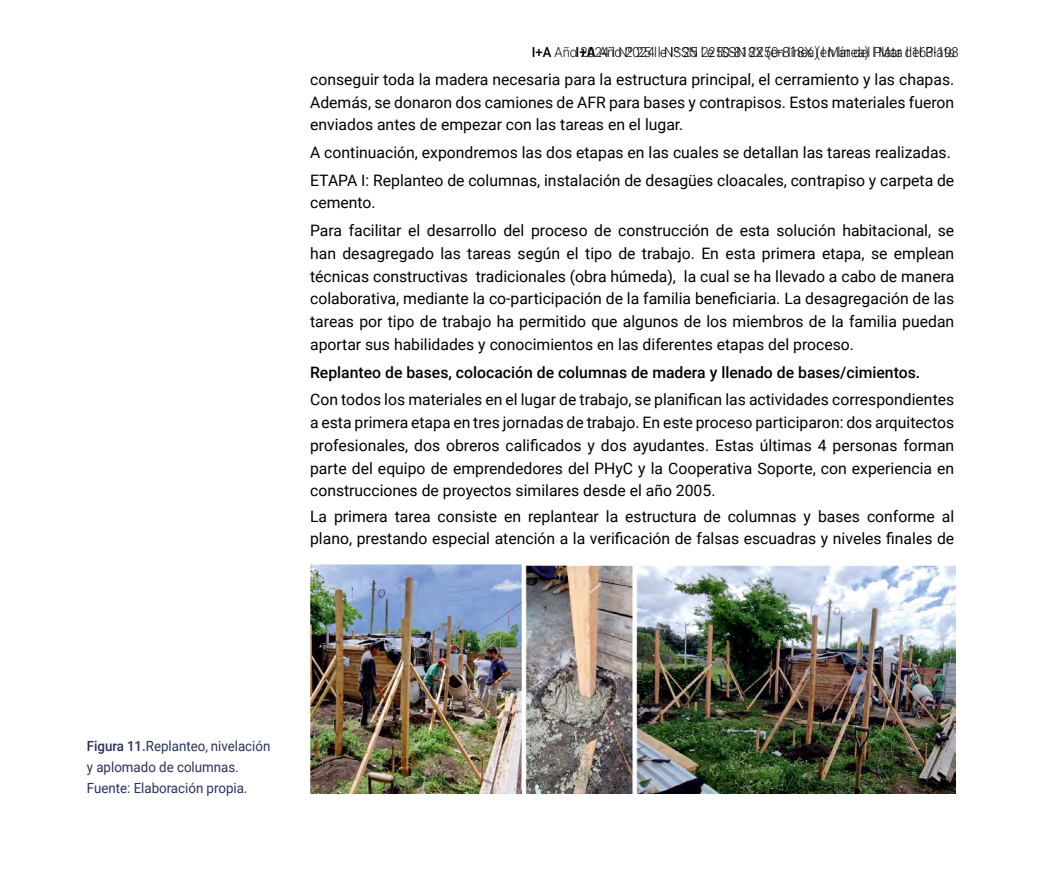
<style>
.page{position:relative;width:1042px;height:893px;background:#fff}
.page>*{position:absolute;margin:0;border:0;box-sizing:border-box;transform-origin:0 0}
.Body_Text{font:15.75px/22.8px "Roboto";color:#000;text-align:justify}
.Body_Text-2{font:500 15.75px "Roboto";color:#000}
.Resaltado_texto_-_II{font:14px/21px "Roboto";color:#29315e;scale:.95 1}
.t1{font:300 14px "Roboto";color:#000;scale:.95 1}
.Resaltado_texto_-_II-2{font:300 13.83px "Roboto";color:#000;scale:.94 1}
.s1{font-weight:500}
</style>
<div class="page">
<img style="left:310px;top:565px;width:645px;height:229px">
<p class="t1" style="left:575px;top:42px;width:401px"><span class="s1">I+A</span> Año 2024 l Nº 25 l e ISSN 2250-818X (en línea) l Mar del Plata</p>
<p class="Body_Text" style="left:310px;top:67px;width:646px">conseguir toda la madera necesaria para la estructura principal, el cerramiento y las chapas.<br>Además, se donaron dos camiones de AFR para bases y contrapisos. Estos materiales fueron enviados antes de empezar con las tareas en el lugar.</p>
<p class="Body_Text" style="left:310px;top:140px;width:642px">A continuación, expondremos las dos etapas en las cuales se detallan las tareas realizadas.</p>
<p class="Body_Text" style="left:310px;top:168px;width:645px">ETAPA I: Replanteo de columnas, instalación de desagües cloacales, contrapiso y carpeta de cemento.</p>
<p class="Body_Text" style="left:310px;top:219px;width:646px">Para facilitar el desarrollo del proceso de construcción de esta solución habitacional, se han desagregado las tareas según el tipo de trabajo. En esta primera etapa, se emplean técnicas constructivas tradicionales (obra húmeda), la cual se ha llevado a cabo de manera colaborativa, mediante la co-participación de la familia beneficiaria. La desagregación de las tareas por tipo de trabajo ha permitido que algunos de los miembros de la familia puedan aportar sus habilidades y conocimientos en las diferentes etapas del proceso.</p>
<p class="Body_Text-2" style="left:310px;top:361px;width:611px">Replanteo de bases, colocación de columnas de madera y llenado de bases/cimientos.</p>
<p class="Body_Text" style="left:310px;top:388px;width:646px">Con todos los materiales en el lugar de trabajo, se planifican las actividades correspondientes a esta primera etapa en tres jornadas de trabajo. En este proceso participaron: dos arquitectos profesionales, dos obreros calificados y dos ayudantes. Estas últimas 4 personas forman parte del equipo de emprendedores del PHyC y la Cooperativa Soporte, con experiencia en construcciones de proyectos similares desde el año 2005.</p>
<p class="Body_Text" style="left:310px;top:505px;width:646px;line-height:22.2px">La primera tarea consiste en replantear la estructura de columnas y bases conforme al plano, prestando especial atención a la verificación de falsas escuadras y niveles finales de</p>
<p class="Resaltado_texto_-_II-2" style="left:532px;top:42px;width:456px"><span class="s1">I+A</span> Año 2024 l Nº 25 l e ISSN 2250-818X (en línea) l Mar del Plata l 163-193</p>
<p class="Resaltado_texto_-_II" style="left:87px;top:734px;width:195px"><span class="s1">Figura 11.</span>Replanteo, nivelación y aplomado de columnas.</p>
<p class="Resaltado_texto_-_II" style="left:87px;top:776px;width:171px">Fuente: Elaboración propia.</p>
</div>
